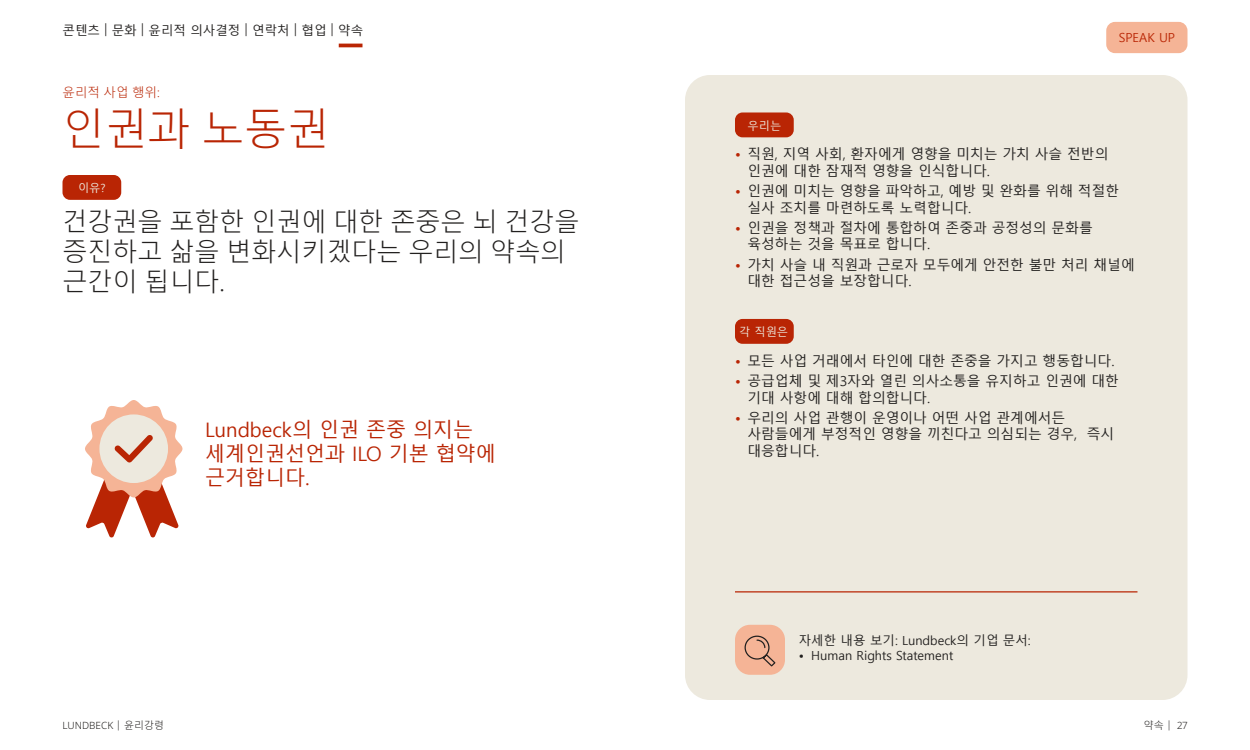
<style>
.page{position:relative;width:1250px;height:750px;background:#fff}
.page>*{position:absolute;margin:0;border:0;box-sizing:border-box;transform-origin:0 0}
.t1{font:300 42.5px "Malgun Gothic";color:#b92504}
.t2{font:300 25px/30px "Malgun Gothic";color:#22201f}
.t3{font:20px/24px "Malgun Gothic";color:#b92504}
.t4{font:13.75px/16.5px "Malgun Gothic";color:#22201f}
.t5{font:12.5px "Malgun Gothic";color:#22201f}
.t6{font:300 12.5px "Malgun Gothic";color:#b92504}
.t7{font:12.5px "Malgun Gothic";color:#b92504}
.t8{font:11.25px "Malgun Gothic";color:#ede9de}
.t9{font:300 10px "Noto Sans";color:#22201f}
.s1{font-family:"Malgun Gothic"}
.s2{color:#b92504}
</style>
<div class="page">
<div style="left:1106px;top:22px;width:82px;height:31px;background:#f5b496;border-radius:9px"></div>
<hr style="left:339px;top:44px;width:23px;height:3px;background:#b92504">
<div style="left:685px;top:75px;width:503px;height:625px;background:#ede9de;border-radius:25px"></div>
<div style="left:735px;top:112px;width:59px;height:25px;background:#b92504;border-radius:8px"></div>
<div style="left:62px;top:175px;width:59px;height:25px;background:#b92504;border-radius:8px"></div>
<div style="left:735px;top:625px;width:50px;height:50px;background:#f5b496;border-radius:15px"></div>
<svg style="left:744px;top:635px;width:32px;height:32px"></svg>
<hr style="left:735px;top:591px;width:403px;height:1px;background:#b92504">
<svg style="left:85px;top:400px;width:97px;height:138px"></svg>
<div style="left:735px;top:319px;width:59px;height:25px;background:#b92504;border-radius:8px"></div>
<p class="t5" style="left:63px;top:23px;width:302px">콘텐츠 | 문화 | 윤리적 의사결정 | 연락처 | 협업 | 약속</p>
<p class="t6" style="left:62px;top:85px;width:99px">윤리적 사업 행위:</p>
<h1 class="t1" style="left:62px;top:105px;width:268px">인권과 노동권</h1>
<p class="t8" style="left:78px;top:181px;width:29px">이유?</p>
<h2 class="t2" style="left:62px;top:208px;width:519px">건강권을 포함한 인권에 대한 존중은 뇌 건강을 증진하고 삶을 변화시키겠다는 우리의 약속의 근간이 됩니다.</h2>
<h3 class="t3" style="left:205px;top:418px;width:292px">Lundbeck의 인권 존중 의지는 세계인권선언과 ILO 기본 협약에 근거합니다.</h3>
<p class="t9" style="left:62px;top:719px;width:103px">LUNDBECK | <span class="s1">윤리강령</span></p>
<p class="t8" style="left:748px;top:120px;width:35px">우리는</p>
<p class="t7" style="left:1119px;top:30px;width:58px">SPEAK UP</p>
<p class="t4" style="left:747px;top:146px;width:362px;text-indent:-12px"><span class="s2">•</span> 직원, 지역 사회, 환자에게 영향을 미치는 가치 사슬 전반의 인권에 대한 잠재적 영향을 인식합니다.</p>
<p class="t4" style="left:747px;top:183px;width:373px;text-indent:-12px"><span class="s2">•</span> 인권에 미치는 영향을 파악하고, 예방 및 완화를 위해 적절한 실사 조치를 마련하도록 노력합니다.</p>
<p class="t4" style="left:747px;top:220px;width:347px;text-indent:-12px"><span class="s2">•</span> 인권을 정책과 절차에 통합하여 존중과 공정성의 문화를 육성하는 것을 목표로 합니다.</p>
<p class="t4" style="left:747px;top:257px;width:389px;text-indent:-12px"><span class="s2">•</span> 가치 사슬 내 직원과 근로자 모두에게 안전한 불만 처리 채널에 대한 접근성을 보장합니다.</p>
<p class="t8" style="left:739px;top:325px;width:50px">각 직원은</p>
<p class="t4" style="left:735px;top:353px;width:381px"><span class="s2">•</span> 모든 사업 거래에서 타인에 대한 존중을 가지고 행동합니다.</p>
<p class="t4" style="left:747px;top:373px;width:373px;text-indent:-12px"><span class="s2">•</span> 공급업체 및 제3자와 열린 의사소통을 유지하고 인권에 대한 기대 사항에 대해 합의합니다.</p>
<p class="t4" style="left:747px;top:410px;width:368px;text-indent:-12px"><span class="s2">•</span> 우리의 사업 관행이 운영이나 어떤 사업 관계에서든 사람들에게 부정적인 영향을 끼친다고 의심되는 경우, 즉시 대응합니다.</p>
<p class="t5" style="left:799px;top:633px;width:233px">자세한 내용 보기: Lundbeck의 기업 문서:</p>
<p class="t5" style="left:799px;top:648px;width:156px">• Human Rights Statement</p>
<p class="t9" style="left:1144px;top:719px;width:45px"><span class="s1">약속</span> | 27</p>
</div>
